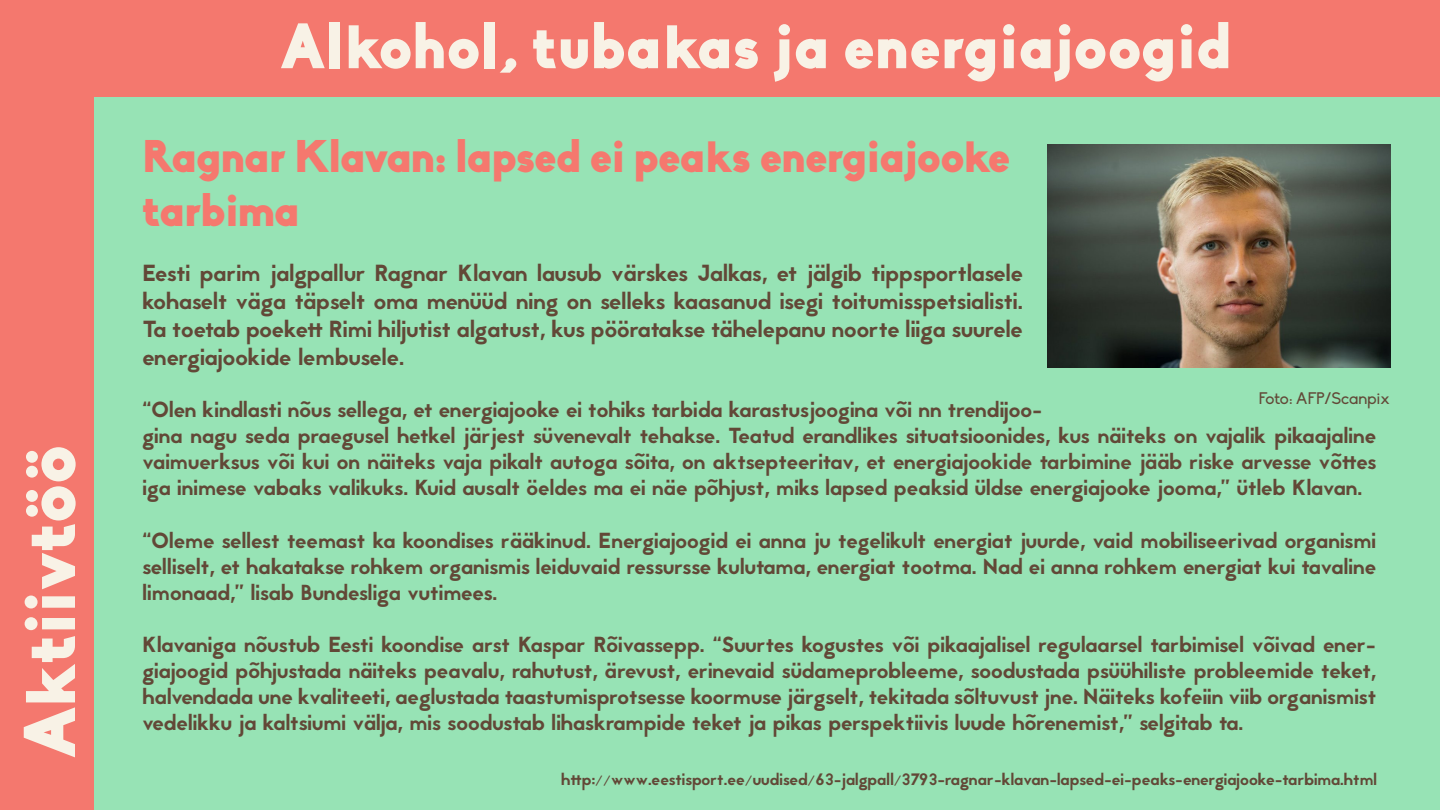
<style>
.page{position:relative;width:1440px;height:810px;background:#97e3b5}
.page>*{position:absolute;margin:0;border:0;box-sizing:border-box;transform-origin:0 0}
.t1{font:900 72px "Biko";color:#f8f2e6}
.t2{font:900 63px "Biko";color:#f8f2e6}
.t3{font:900 45px/54px "Biko";letter-spacing:-.02em;color:#f5786e}
.t4{font:23.25px/27.9px "Jaapokki";color:#624837;text-align:justify}
.t5{font:21.75px/26.1px "Jaapokki";color:#624837;text-align:justify}
.t6{font:16.5px "Jaapokki";color:#624837}
.t7{font:16.5px "Biko";color:#624837}
</style>
<div class="page">
<div style="left:0;top:0;width:93px;height:810px;background:#f4786e"></div>
<div style="left:93px;top:0;width:1347px;height:97px;background:#f4786e"></div>
<img style="left:1047px;top:144px;width:343px;height:223px">
<h1 class="t1" style="left:5px;top:759px;width:316px;rotate:-90deg">Aktiivtöö</h1>
<h2 class="t2" style="left:280px;top:7px;width:953px">Alkohol, tubakas ja energiajoogid</h2>
<h3 class="t3" style="left:142px;top:129px;width:870px">Ragnar Klavan: lapsed ei peaks energiajooke tarbima</h3>
<p class="t4" style="left:142px;top:260px;width:882px">Eesti parim jalgpallur Ragnar Klavan lausub värskes Jalkas, et jälgib tippsportlasele kohaselt väga täpselt oma menüüd ning on selleks kaasanud isegi toitumisspetsialisti.<br>Ta toetab poekett Rimi hiljutist algatust, kus pööratakse tähelepanu noorte liiga suurele energiajookide lembusele.</p>
<p class="t5" style="left:142px;top:397px;width:1235px;text-align:left">“Olen kindlasti nõus sellega, et energiajooke ei tohiks tarbida karastusjoogina või nn trendijoo-<br>gina nagu seda praegusel hetkel järjest süvenevalt tehakse. Teatud erandlikes situatsioonides, kus näiteks on vajalik pikaajaline vaimuerksus või kui on näiteks vaja pikalt autoga sõita, on aktsepteeritav, et energiajookide tarbimine jääb riske arvesse võttes iga inimese vabaks valikuks. Kuid ausalt öeldes ma ei näe põhjust, miks lapsed peaksid üldse energiajooke jooma,” ütleb Klavan.</p>
<p class="t5" style="left:142px;top:528px;width:1235px">“Oleme sellest teemast ka koondises rääkinud. Energiajoogid ei anna ju tegelikult energiat juurde, vaid mobiliseerivad organismi selliselt, et hakatakse rohkem organismis leiduvaid ressursse kulutama, energiat tootma. Nad ei anna rohkem energiat kui tavaline limonaad,” lisab Bundesliga vutimees.</p>
<p class="t5" style="left:142px;top:632px;width:1235px">Klavaniga nõustub Eesti koondise arst Kaspar Rõivassepp. “Suurtes kogustes või pikaajalisel regulaarsel tarbimisel võivad ener&shy;giajoogid põhjustada näiteks peavalu, rahutust, ärevust, erinevaid südameprobleeme, soodustada psüühiliste probleemide teket, halvendada une kvaliteeti, aeglustada taastumisprotsesse koormuse järgselt, tekitada sõltuvust jne. Näiteks kofeiin viib organismist vedelikku ja kaltsiumi välja, mis soodustab lihaskrampide teket ja pikas perspektiivis luude hõrenemist,” selgitab ta.</p>
<p class="t6" style="left:561px;top:767px;width:817px">http://www.eestisport.ee/uudised/63-jalgpall/3793-ragnar-klavan-lapsed-ei-peaks-energiajooke-tarbima.html</p>
<p class="t7" style="left:1259px;top:389px;width:132px">Foto: AFP/Scanpix</p>
</div>
